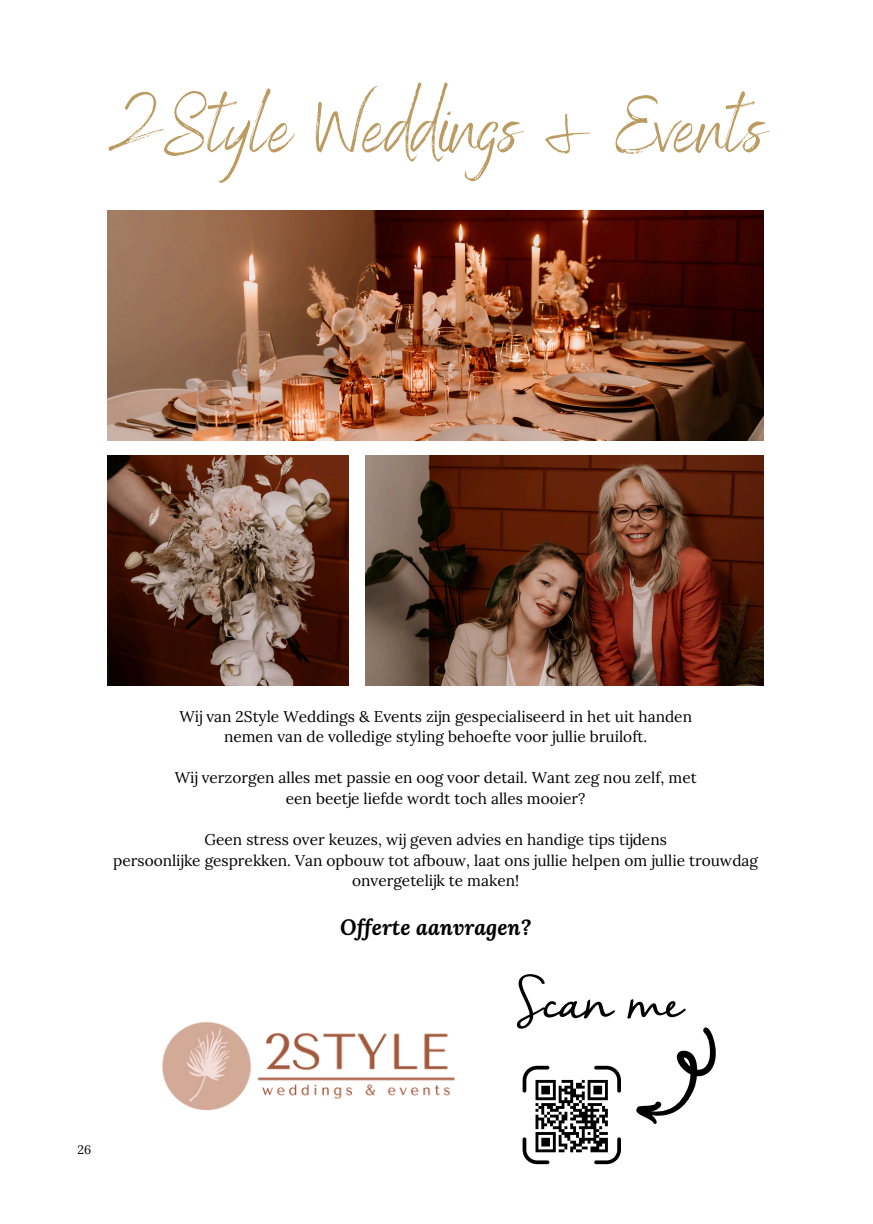
<style>
.page{position:relative;width:873px;height:1224px;background:#fff}
.page>*{position:absolute;margin:0;border:0;box-sizing:border-box;transform-origin:0 0}
.t1{font:79.2px "Benedict";color:#bb9b61}
.t2{font:italic 700 21.6px "Lora";color:#000}
.t3{font:15.4px "Lora";color:#000}
.t4{font:12.4px "Lora";color:#000}
</style>
<div class="page">
<img style="left:162px;top:1021px;width:293px;height:90px">
<svg style="left:636px;top:1027px;width:80px;height:97px"></svg>
<svg style="left:517px;top:974px;width:98px;height:55px"></svg>
<svg style="left:627px;top:999px;width:59px;height:20px"></svg>
<img style="left:108px;top:456px;width:240px;height:230px">
<img style="left:366px;top:456px;width:397px;height:230px">
<img style="left:108px;top:211px;width:656px;height:229px">
<svg style="left:523px;top:1066px;width:98px;height:98px"></svg>
<hr style="left:591px;top:1149px;width:17px;height:3px;background:#000">
<h1 class="t1" style="left:109px;top:77px;width:657px">2Style Weddings &amp; Events</h1>
<p class="t3" style="left:179px;top:706px;width:514px">Wij van 2Style Weddings &amp; Events zijn gespecialiseerd in het uit handen</p>
<p class="t3" style="left:224px;top:727px;width:425px">nemen van de volledige styling behoefte voor jullie bruiloft.</p>
<p class="t3" style="left:175px;top:768px;width:524px">Wij verzorgen alles met passie en oog voor detail. Want zeg nou zelf, met</p>
<p class="t3" style="left:286px;top:788px;width:301px">een beetje liefde wordt toch alles mooier?</p>
<p class="t3" style="left:205px;top:829px;width:464px">Geen stress over keuzes, wij geven advies en handige tips tijdens</p>
<p class="t3" style="left:113px;top:850px;width:646px">persoonlijke gesprekken. Van opbouw tot afbouw, laat ons jullie helpen om jullie trouwdag</p>
<p class="t3" style="left:352px;top:871px;width:168px">onvergetelijk te maken!</p>
<p class="t2" style="left:340px;top:913px;width:192px">Offerte aanvragen?</p>
<h2 class="t4" style="left:78px;top:1142px;width:15px">26</h2>
</div>
